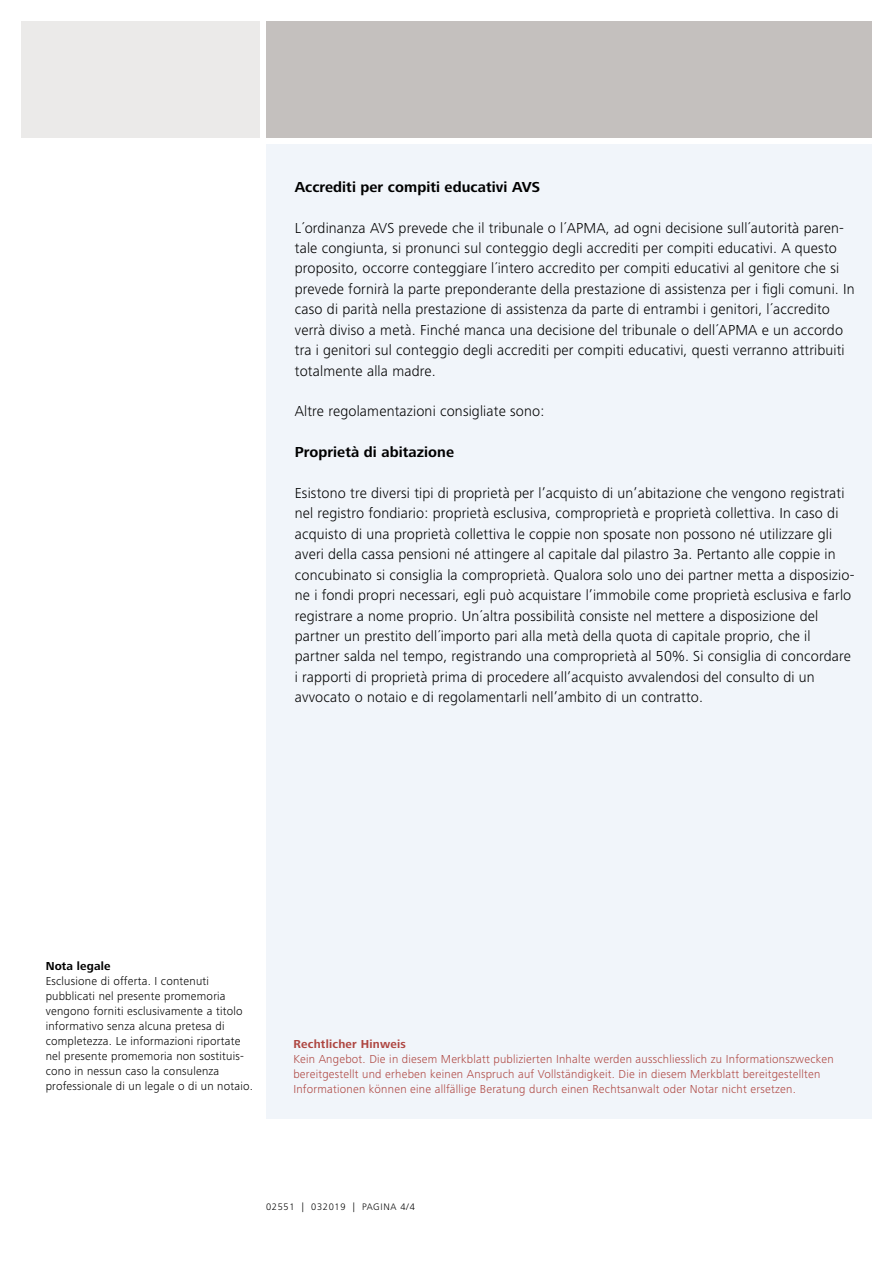
<style>
.page{position:relative;width:893px;height:1263px;background:#fff}
.page>*{position:absolute;margin:0;border:0;box-sizing:border-box;transform-origin:0 0}
.t1{font:300 15px/20.4px "Frutiger Next LT";letter-spacing:.01em;color:#000}
.t2{font:700 15px "Frutiger Next LT";letter-spacing:.005em;color:#000}
.t3{font:300 12px/15px "Frutiger Next LT";letter-spacing:.02em;color:#ae4641}
.t4{font:300 12px/15px "Frutiger Next LT";letter-spacing:.02em;color:#000}
.t5{font:700 12px "Frutiger Next LT";letter-spacing:.02em;color:#ae4641}
.t6{font:700 12px "Frutiger Next LT";letter-spacing:.01em;color:#000}
.t7{font:300 9.75px "Frutiger Next LT";letter-spacing:.07em;color:#000}
</style>
<div class="page">
<div style="left:266px;top:144px;width:606px;height:975px;background:#f1f5fa"></div>
<div style="left:21px;top:21px;width:239px;height:117px;background:#ebeae9"></div>
<div style="left:266px;top:21px;width:606px;height:117px;background:#c4c0be"></div>
<p class="t2" style="left:295px;top:178px;width:247px">Accrediti per compiti educativi AVS</p>
<p class="t1" style="left:295px;top:217px;width:561px">L´ordinanza AVS prevede che il tribunale o l´APMA, ad ogni decisione sull´autorità paren&shy;tale congiunta, si pronunci sul conteggio degli accrediti per compiti educativi. A questo proposito, occorre conteggiare l´intero accredito per compiti educativi al genitore che si prevede fornirà la parte preponderante della prestazione di assistenza per i figli comuni. In caso di parità nella prestazione di assistenza da parte di entrambi i genitori, l´accredito verrà diviso a metà. Finché manca una decisione del tribunale o dell´APMA e un accordo tra i genitori sul conteggio degli accrediti per compiti educativi, questi verranno attribuiti totalmente alla madre.</p>
<p class="t1" style="left:295px;top:401px;width:251px">Altre regolamentazioni consigliate sono:</p>
<p class="t2" style="left:295px;top:444px;width:161px">Proprietà di abitazione</p>
<p class="t1" style="left:295px;top:483px;width:561px">Esistono tre diversi tipi di proprietà per l’acquisto di un’abitazione che vengono registrati nel registro fondiario: proprietà esclusiva, comproprietà e proprietà collettiva. In caso di acquisto di una proprietà collettiva le coppie non sposate non possono né utilizzare gli averi della cassa pensioni né attingere al capitale dal pilastro 3a. Pertanto alle coppie in concubinato si consiglia la comproprietà. Qualora solo uno dei partner metta a disposizio&shy;ne i fondi propri necessari, egli può acquistare l’immobile come proprietà esclusiva e farlo registrare a nome proprio. Un´altra possibilità consiste nel mettere a disposizione del partner un prestito dell´importo pari alla metà della quota di capitale proprio, che il partner salda nel tempo, registrando una comproprietà al 50%. Si consiglia di concordare i rapporti di proprietà prima di procedere all’acquisto avvalendosi del consulto di un avvocato o notaio e di regolamentarli nell’ambito di un contratto.</p>
<p class="t6" style="left:46px;top:959px;width:66px">Nota legale</p>
<p class="t4" style="left:46px;top:973px;width:209px">Esclusione di offerta. I contenuti pubblicati nel presente promemoria vengono forniti esclusivamente a titolo informativo senza alcuna pretesa di completezza. Le informazioni riportate nel presente promemoria non sostituis&shy;cono in nessun caso la consulenza professionale di un legale o di un notaio.</p>
<p class="t5" style="left:293px;top:1037px;width:114px">Rechtlicher Hinweis</p>
<p class="t3" style="left:293px;top:1052px;width:542px">Kein Angebot. Die in diesem Merkblatt publizierten Inhalte werden ausschliesslich zu Informationszwecken bereitgestellt und erheben keinen Anspruch auf Vollständigkeit. Die in diesem Merkblatt bereitgestellten<br>Informationen können eine allfällige Beratung durch einen Rechtsanwalt oder Notar nicht ersetzen.</p>
<p class="t7" style="left:266px;top:1202px;width:150px">02551 | 032019 | PAGINA 4/4</p>
</div>
